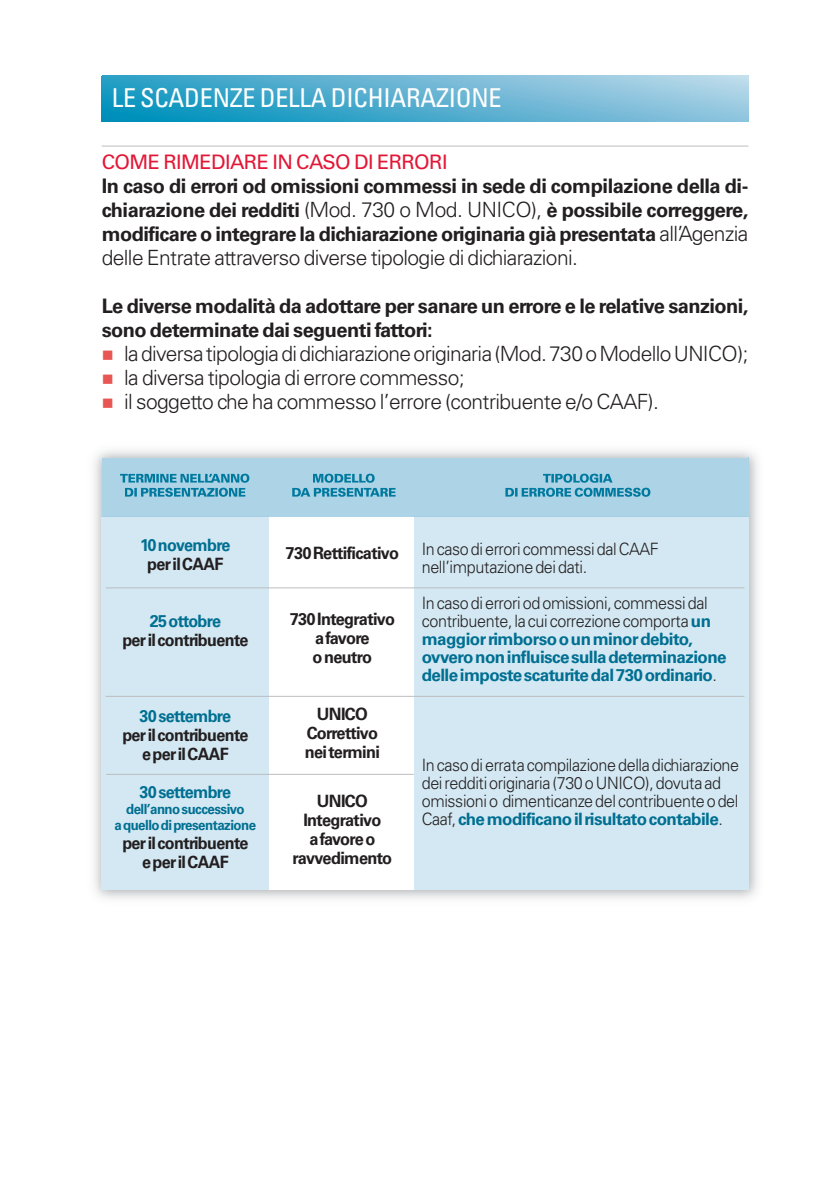
<style>
.page{position:relative;width:839px;height:1191px;background:#fff}
.page>*{position:absolute;margin:0;border:0;box-sizing:border-box;transform-origin:0 0}
.t1{font:condensed 26px "Univers LT Std";letter-spacing:-.01em;color:#fff}
.t2{font:300 21px "Univers LT Std";letter-spacing:-.03em;color:#231f20}
.t3{font:700 20px/24px "Univers LT Std";letter-spacing:-.03em;color:#231f20;text-align:justify}
.t4{font:20px "Univers LT Std";letter-spacing:-.03em;color:#e21736}
.t5{font:300 17px/18px "Univers LT Std";letter-spacing:-.02em;color:#231f20;scale:.95 1}
.t6{font:700 17px/18px "Univers LT Std";letter-spacing:-.035em;color:#006f92}
.t7{font:700 17px/19px "Univers LT Std";letter-spacing:-.04em;color:#231f20;text-align:center;scale:.96 1}
.t8{font:700 17px/19px "Univers LT Std";letter-spacing:-.04em;color:#231f20;text-align:center;scale:.95 1}
.t9{font:700 17px "Univers LT Std";letter-spacing:-.035em;color:#006f92;scale:.95 1}
.t10{font:700 14px/16px "Univers LT Std";letter-spacing:-.04em;color:#006f92;text-align:center;scale:.95 1}
.s1{font-weight:300;font-size:21px}
.s2{color:#e85653}
.s3{font-weight:300;color:#231f20}
.s4{font-weight:700;color:#006f92}
</style>
<div class="page">
<hr style="left:102px;top:146px;width:646px;height:1px;background:#bcbdc0">
<img style="left:102px;top:75px;width:646px;height:46px">
<div style="left:102px;top:517px;width:167px;height:372px;background:#d3e8f2"></div>
<div style="left:413px;top:517px;width:335px;height:372px;background:#d3e8f2"></div>
<img style="left:748px;top:458px;width:1px;height:59px">
<div style="left:102px;top:458px;width:646px;height:59px;background:#acd3e6"></div>
<svg style="left:120px;top:474px;width:452px;height:23px"></svg>
<hr style="left:106px;top:587px;width:638px;height:1px;background:#bcbdc0">
<hr style="left:106px;top:696px;width:638px;height:1px;background:#bcbdc0">
<hr style="left:106px;top:774px;width:307px;height:1px;background:#bcbdc0">
<h1 class="t1" style="left:112px;top:88px;width:391px">LE SCADENZE DELLA DICHIARAZIONE</h1>
<p class="t4" style="left:102px;top:155px;width:347px">COME RIMEDIARE IN CASO DI ERRORI</p>
<p class="t3" style="left:102px;top:176px;width:648px">In caso di errori od omissioni commessi in sede di compilazione della di&shy;chiarazione dei redditi <span class="s1">(Mod. 730 o Mod. UNICO),</span> è possibile correggere, modificare o integrare la dichiarazione originaria già presentata <span class="s1">all’Agenzia</span></p>
<p class="t2" style="left:102px;top:250px;width:478px">delle Entrate attraverso diverse tipologie di dichiarazioni.</p>
<p class="t3" style="left:102px;top:296px;width:648px">Le diverse modalità da adottare per sanare un errore e le relative sanzioni, sono determinate dai seguenti fattori:</p>
<p class="t2" style="left:102px;top:346px;width:648px"><span class="s2">■</span> la diversa tipologia di dichiarazione originaria (Mod. 730 o Modello UNICO);</p>
<p class="t2" style="left:102px;top:370px;width:364px"><span class="s2">■</span> la diversa tipologia di errore commesso;</p>
<p class="t2" style="left:102px;top:394px;width:558px"><span class="s2">■</span> il soggetto che ha commesso l’errore (contribuente e/o CAAF).</p>
<p class="t9" style="left:140px;top:539px;width:97px">10 novembre</p>
<p class="t8" style="left:147px;top:556px;width:82px">per il CAAF</p>
<p class="t9" style="left:150px;top:615px;width:76px">25 ottobre</p>
<p class="t8" style="left:122px;top:632px;width:134px">per il contribuente</p>
<p class="t7" style="left:285px;top:545px;width:120px">730 Rettificativo</p>
<p class="t7" style="left:290px;top:611px;width:111px">730 Integrativo a favore<br>o neutro</p>
<p class="t5" style="left:421px;top:541px;width:251px">In caso di errori commessi dal CAAF nell’imputazione dei dati.</p>
<p class="t6" style="left:421px;top:596px;width:306px"><span class="s3">In caso di errori od omissioni, commessi dal contribuente, la cui correzione comporta</span> un maggior rimborso o un minor debito, ovvero non influisce sulla determinazione delle imposte scaturite dal 730 ordinario<span class="s3">.</span></p>
<p class="t9" style="left:140px;top:710px;width:98px">30 settembre</p>
<p class="t8" style="left:122px;top:727px;width:134px">per il contribuente e per il CAAF</p>
<p class="t9" style="left:140px;top:786px;width:98px">30 settembre</p>
<p class="t10" style="left:114px;top:802px;width:151px">dell’anno successivo<br>a quello di presentazione</p>
<p class="t8" style="left:122px;top:835px;width:134px">per il contribuente e per il CAAF</p>
<p class="t7" style="left:305px;top:706px;width:80px">UNICO<br>Correttivo nei termini</p>
<p class="t7" style="left:292px;top:793px;width:105px">UNICO<br>Integrativo<br>a favore o ravvedimento</p>
<p class="t5" style="left:421px;top:757px;width:336px">In caso di errata compilazione della dichiarazione dei redditi originaria (730 o UNICO), dovuta ad omissioni o dimenticanze del contribuente o del Caaf, <span class="s4">che modificano il risultato contabile</span>.</p>
</div>
